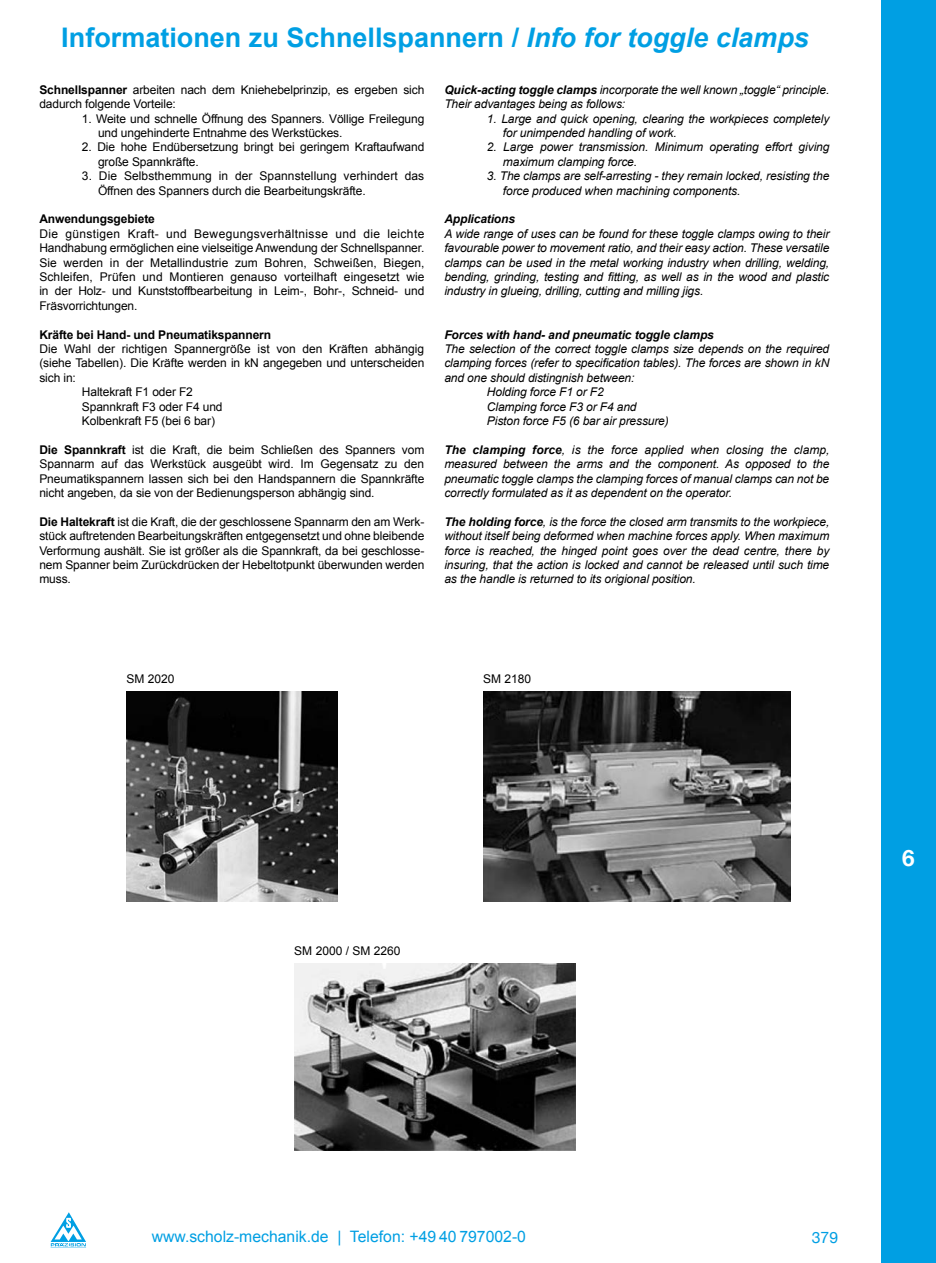
<style>
.page{position:relative;width:936px;height:1263px;background:#fff}
.page>*{position:absolute;margin:0;border:0;box-sizing:border-box;transform-origin:0 0}
.t1{font:700 27px "Arial";color:#009fe3}
.t2{font:700 22.5px "Helvetica Neue";color:#fff}
.t3{font:15.75px "Arial";color:#009fe3}
.t4{font:15.75px "Helvetica Neue";color:#009fe3}
.t5{font:italic 12px/14.4px "Arial";letter-spacing:-.01em;color:#000}
.t6{font:12px/14.4px "Arial";letter-spacing:-.01em;color:#000}
.t7{font:12px/14.4px "Arial";letter-spacing:.01em;color:#000}
.t8{font:700 12px "Arial";letter-spacing:-.01em;color:#000}
.t9{font:italic 700 12px "Arial";letter-spacing:-.01em;color:#000}
.s1{font-style:italic}
.s2{font-weight:700}
</style>
<div class="page">
<div style="left:880px;top:0;width:55px;height:1263px;background:#009fe3"></div>
<svg style="left:51px;top:1212px;width:35px;height:35px"></svg>
<img style="left:126px;top:691px;width:211px;height:211px">
<img style="left:483px;top:691px;width:307px;height:210px">
<img style="left:294px;top:963px;width:281px;height:187px">
<h1 class="t1" style="left:61px;top:20px;width:749px">Informationen zu Schnellspannern / <span class="s1">Info for toggle clamps</span></h1>
<p class="t6" style="left:39px;top:83px;width:386px"><span class="s2">Schnellspanner</span> arbeiten nach dem Kniehebelprinzip, es ergeben sich dadurch folgende Vorteile:</p>
<p class="t6" style="left:98px;top:111px;width:328px;text-indent:-16px">1. Weite und schnelle Öffnung des Spanners. Völlige Freilegung und ungehinderte Entnahme des Werkstückes.</p>
<p class="t6" style="left:98px;top:140px;width:328px;text-indent:-16px">2. Die hohe Endübersetzung bringt bei geringem Kraftaufwand große Spannkräfte.</p>
<p class="t7" style="left:98px;top:169px;width:328px;text-indent:-16px">3. Die Selbsthemmung in der Spannstellung verhindert das<br>Öffnen des Spanners durch die Bearbeitungskräfte.</p>
<p class="t8" style="left:39px;top:211px;width:117px">Anwendungsgebiete</p>
<p class="t6" style="left:39px;top:227px;width:386px;text-align:justify">Die günstigen Kraft- und Bewegungsverhältnisse und die leichte Handhabung ermöglichen eine vielseitige Anwendung der Schnellspanner.<br>Sie werden in der Metallindustrie zum Bohren, Schweißen, Biegen, Schleifen, Prüfen und Montieren genauso vorteilhaft eingesetzt wie in der Holz- und Kunststoffbearbeitung in Leim-, Bohr-, Schneid- und Fräsvorrichtungen.</p>
<p class="t8" style="left:39px;top:326px;width:233px">Kräfte bei Hand- und Pneumatikspannern</p>
<p class="t6" style="left:39px;top:342px;width:386px">Die Wahl der richtigen Spannergröße ist von den Kräften abhängig</p>
<p class="t6" style="left:39px;top:356px;width:386px">(siehe Tabellen). Die Kräfte werden in kN angegeben und unterscheiden</p>
<p class="t6" style="left:39px;top:371px;width:38px">sich in:</p>
<p class="t6" style="left:82px;top:385px;width:112px">Haltekraft F1 oder F2</p>
<p class="t6" style="left:82px;top:399px;width:142px">Spannkraft F3 oder F4 und</p>
<p class="t6" style="left:82px;top:414px;width:135px">Kolbenkraft F5 (bei 6 bar)</p>
<p class="t6" style="left:39px;top:443px;width:386px;text-align:justify"><span class="s2">Die Spannkraft</span> ist die Kraft, die beim Schließen des Spanners vom Spannarm auf das Werkstück ausgeübt wird. Im Gegensatz zu den Pneumatikspannern lassen sich bei den Handspannern die Spannkräfte nicht angeben, da sie von der Bedienungsperson abhängig sind.</p>
<p class="t6" style="left:39px;top:515px;width:386px;text-align:justify"><span class="s2">Die Haltekraft</span> ist die Kraft, die der geschlossene Spannarm den am Werk&shy;stück auftretenden Bearbeitungskräften entgegensetzt und ohne bleibende Verformung aushält. Sie ist größer als die Spannkraft, da bei geschlosse&shy;nem Spanner beim Zurückdrücken der Hebeltotpunkt überwunden werden muss.</p>
<p class="t5" style="left:444px;top:83px;width:386px"><span class="s2">Quick-acting toggle clamps</span> incorporate the well known „toggle“ principle.<br>Their advantages being as follows:</p>
<p class="t5" style="left:503px;top:111px;width:328px;text-indent:-16px">1. Large and quick opening, clearing the workpieces completely for unimpended handling of work.</p>
<p class="t5" style="left:503px;top:140px;width:328px;text-indent:-16px">2. Large power transmission. Minimum operating effort giving maximum clamping force.</p>
<p class="t5" style="left:503px;top:169px;width:328px;text-indent:-16px">3. The clamps are self-arresting - they remain locked, resisting the force produced when machining components.</p>
<p class="t9" style="left:444px;top:211px;width:72px">Applications</p>
<p class="t5" style="left:444px;top:227px;width:386px;text-align:justify">A wide range of uses can be found for these toggle clamps owing to their favourable power to movement ratio, and their easy action. These versatile clamps can be used in the metal working industry when drilling, welding, bending, grinding, testing and fitting, as well as in the wood and plastic industry in glueing, drilling, cutting and milling jigs.</p>
<p class="t9" style="left:444px;top:326px;width:271px">Forces with hand- and pneumatic toggle clamps</p>
<p class="t5" style="left:444px;top:342px;width:386px">The selection of the correct toggle clamps size depends on the required</p>
<p class="t5" style="left:444px;top:356px;width:386px">clamping forces (refer to specification tables). The forces are shown in kN</p>
<p class="t5" style="left:444px;top:371px;width:192px">and one should distingnish between:</p>
<p class="t5" style="left:487px;top:385px;width:118px">Holding force F1 or F2</p>
<p class="t5" style="left:487px;top:399px;width:151px">Clamping force F3 or F4 and</p>
<p class="t5" style="left:487px;top:414px;width:183px">Piston force F5 (6 bar air pressure)</p>
<p class="t5" style="left:444px;top:443px;width:386px;text-align:justify"><span class="s2">The clamping force</span>, is the force applied when closing the clamp, measured between the arms and the component. As opposed to the pneumatic toggle clamps the clamping forces of manual clamps can not be correctly formulated as it as dependent on the operator.</p>
<p class="t5" style="left:444px;top:515px;width:386px;text-align:justify"><span class="s2">The holding force</span>, is the force the closed arm transmits to the workpiece, without itself being deformed when machine forces apply. When maximum force is reached, the hinged point goes over the dead centre, there by insuring, that the action is locked and cannot be released until such time as the handle is returned to its origional position.</p>
<p class="t6" style="left:126px;top:671px;width:50px">SM 2020</p>
<p class="t6" style="left:483px;top:671px;width:50px">SM 2180</p>
<p class="t6" style="left:294px;top:943px;width:108px">SM 2000 / SM 2260</p>
<h2 class="t2" style="left:902px;top:840px;width:14px">6</h2>
<h3 class="t3" style="left:152px;top:1225px;width:376px">www.scholz-mechanik.de | Telefon: +49 40 797002-0</h3>
<h3 class="t4" style="left:811px;top:1225px;width:28px">379</h3>
</div>
